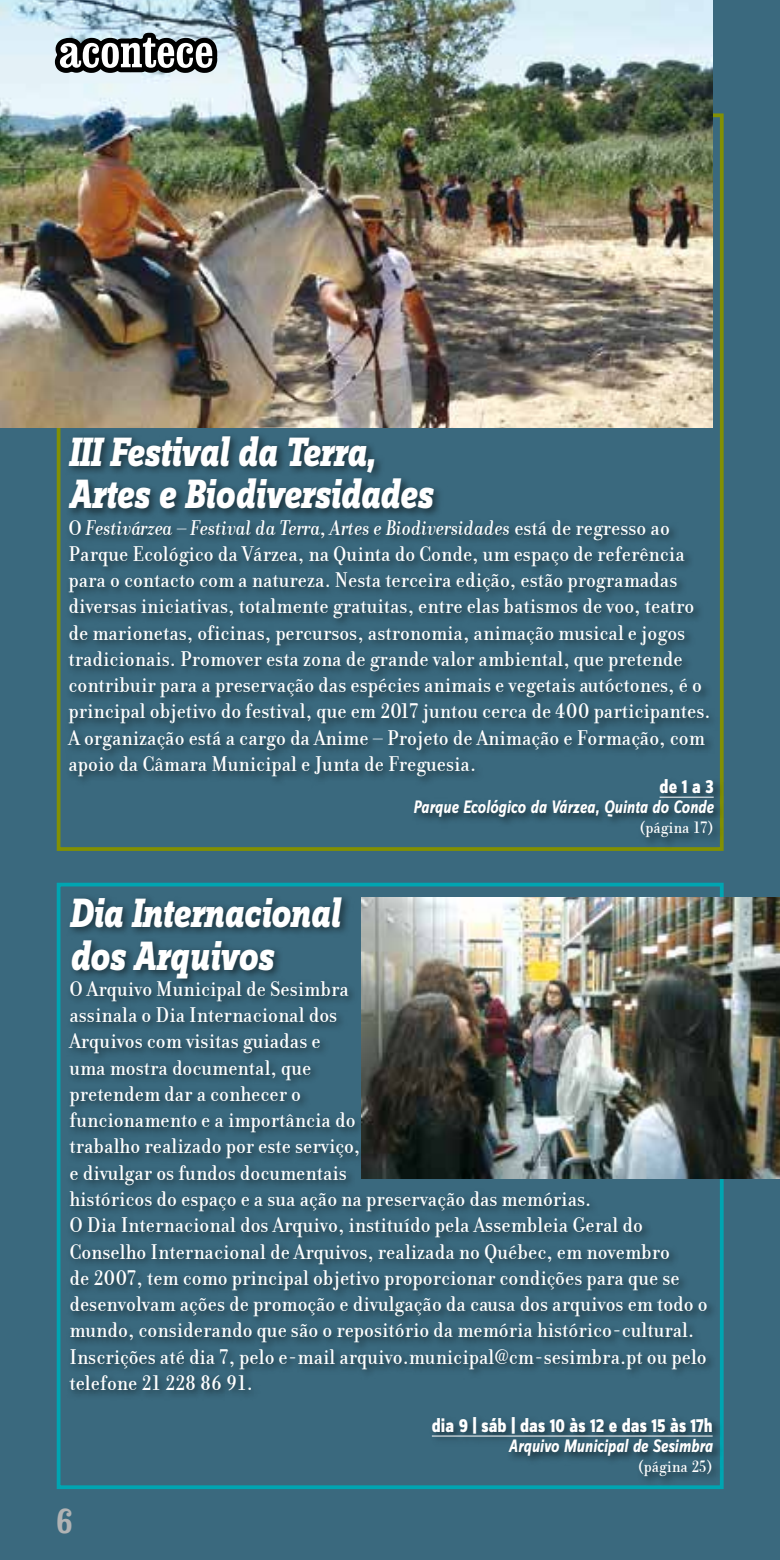
<style>
.page{position:relative;width:780px;height:1560px;background:#fff}
.page>*{position:absolute;margin:0;border:0;box-sizing:border-box;transform-origin:0 0}
.t1{font:italic 800 42.5px/42.5px "Zine Slab Dis";letter-spacing:-.005em;color:#fff;scale:.85 1}
.t2{font:700 condensed 35px "Clarendon";color:#b1b3b4}
.t3{font:500 22.5px/26.2px "Donatora";color:#fff}
.t4{font:800 20px "Zine Sans Dis";color:#fff;scale:.85 1}
.t5{font:italic 700 18.75px "Zine Sans Dis";color:#fff;scale:.85 1}
.t6{font:500 17.5px "Donatora";color:#fff}
.s1{font-style:italic}
</style>
<div class="page">
<div style="left:0;top:0;width:780px;height:1559px;background:#3a697e"></div>
<div style="left:64px;top:432px;width:660px;height:417px;background:#000;opacity:.54"></div>
<hr style="left:659px;top:796px;width:54px;height:1px;background:#fff">
<div style="left:65px;top:893px;width:658px;height:594px;background:#000;opacity:.54"></div>
<hr style="left:432px;top:1435px;width:280px;height:1px;background:#fff">
<img style="left:0;top:0;width:712px;height:427px">
<img style="left:361px;top:897px;width:419px;height:280px">
<svg style="left:46px;top:28px;width:178px;height:53px;background:#969ea2"></svg>
<h1 class="t1" style="left:68px;top:433px;width:429px">III Festival da Terra,<br>Artes e Biodiversidades</h1>
<p class="t3" style="left:68px;top:514px;width:643px">O <span class="s1">Festivárzea – Festival da Terra, Artes e Biodiversidades</span> está de regresso ao Parque Ecológico da Várzea, na Quinta do Conde, um espaço de referência para o contacto com a natureza. Nesta terceira edição, estão programadas diversas iniciativas, totalmente gratuitas, entre elas batismos de voo, teatro de marionetas, oficinas, percursos, astronomia, animação musical e jogos tradicionais. Promover esta zona de grande valor ambiental, que pretende contribuir para a preservação das espécies animais e vegetais autóctones, é o principal objetivo do festival, que em 2017 juntou cerca de 400 participantes.<br>A organização está a cargo da Anime – Projeto de Animação e Formação, com apoio da Câmara Municipal e Junta de Freguesia.</p>
<p class="t4" style="left:659px;top:776px;width:65px">de 1 a 3</p>
<p class="t5" style="left:413px;top:797px;width:355px">Parque Ecológico da Várzea, Quinta do Conde</p>
<p class="t6" style="left:639px;top:818px;width:76px">(página 17)</p>
<h1 class="t1" style="left:69px;top:894px;width:319px">Dia Internacional dos Arquivos</h1>
<p class="t3" style="left:69px;top:975px;width:639px">O Arquivo Municipal de Sesimbra<br>assinala o Dia Internacional dos<br>Arquivos com visitas guiadas e<br>uma mostra documental, que<br>pretendem dar a conhecer o<br>funcionamento e a importância do<br>trabalho realizado por este serviço,<br>e divulgar os fundos documentais<br>históricos do espaço e a sua ação na preservação das memórias.<br>O Dia Internacional dos Arquivo, instituído pela Assembleia Geral do Conselho Internacional de Arquivos, realizada no Québec, em novembro<br>de 2007, tem como principal objetivo proporcionar condições para que se desenvolvam ações de promoção e divulgação da causa dos arquivos em todo o mundo, considerando que são o repositório da memória histórico-cultural.<br>Inscrições até dia 7, pelo e-mail arquivo.municipal@cm-sesimbra.pt ou pelo telefone 21 228 86 91.</p>
<p class="t4" style="left:432px;top:1414px;width:332px">dia 9 | sáb | das 10 às 12 e das 15 às 17h</p>
<p class="t5" style="left:508px;top:1436px;width:241px">Arquivo Municipal de Sesimbra</p>
<p class="t6" style="left:637px;top:1456px;width:76px">(página 25)</p>
<h2 class="t2" style="left:57px;top:1499px;width:17px">6</h2>
</div>
